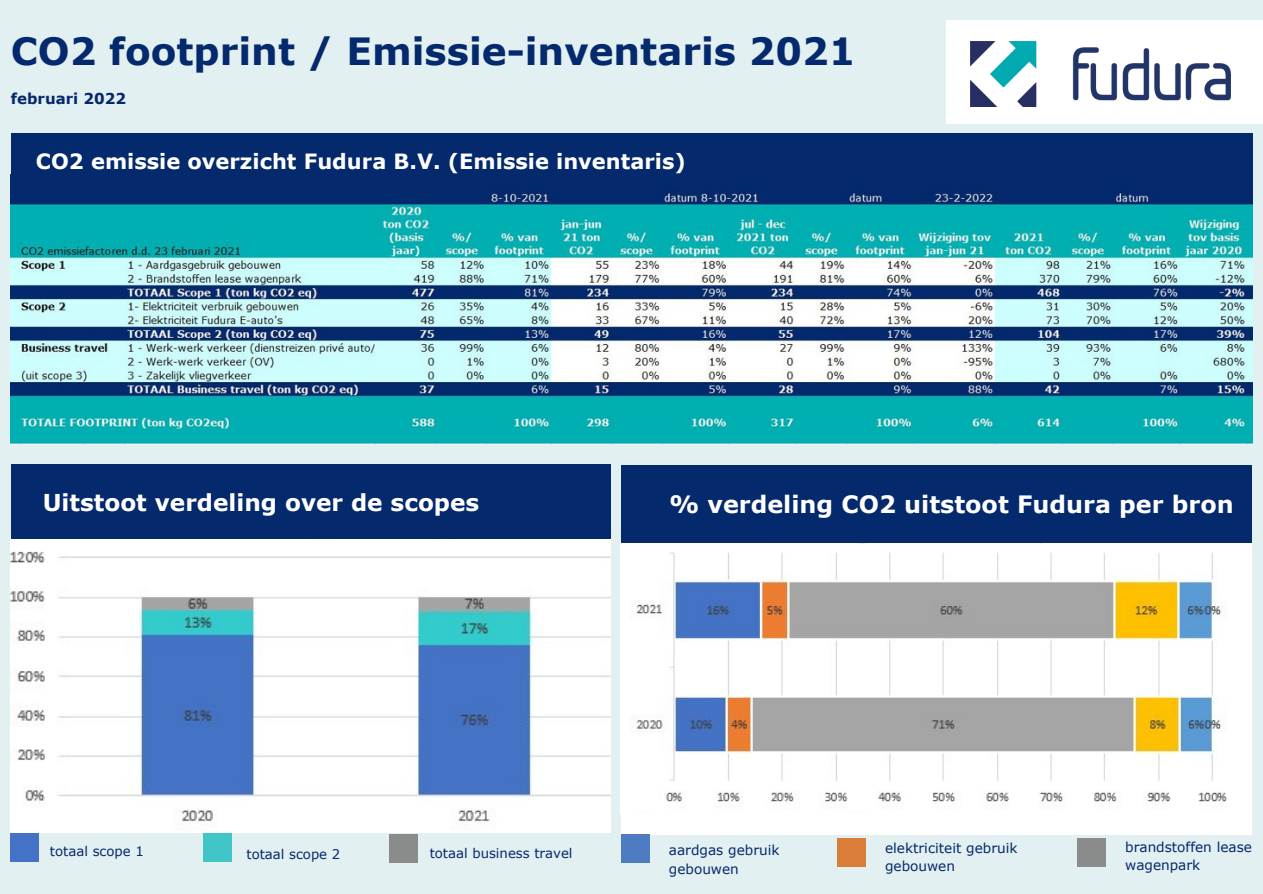
<style>
.page{position:relative;width:1263px;height:894px;background:#fff}
.page>*{position:absolute;margin:0;border:0;box-sizing:border-box;transform-origin:0 0}
.t1{font:700 37.5px "Verdana";color:#04296c}
.t2{font:700 23.85px "Verdana";color:#fff}
.t3{font:700 23.25px "Verdana";color:#fff}
.t4{font:700 21px "Verdana";color:#fff}
.t5{font:700 15px "Verdana";color:#04296c}
.t6{font:13.65px "Verdana";color:#04296c}
.t7{font:13.2px "Verdana";color:#04296c}
</style>
<div class="page">
<div style="left:0;top:0;width:1263px;height:893px;background:#e3f0f1"></div>
<div style="left:621px;top:783px;width:631px;height:51px;background:#fff"></div>
<div style="left:946px;top:20px;width:317px;height:104px;background:#fff"></div>
<img style="left:971px;top:41px;width:259px;height:65px">
<img style="left:11px;top:539px;width:599px;height:293px">
<div style="left:11px;top:464px;width:599px;height:75px;background:#04296c"></div>
<div style="left:11px;top:833px;width:28px;height:28px;background:#4472c6"></div>
<div style="left:204px;top:833px;width:28px;height:28px;background:#41c5c7"></div>
<div style="left:390px;top:834px;width:28px;height:28px;background:#898c8b"></div>
<img style="left:621px;top:542px;width:631px;height:269px">
<div style="left:621px;top:464px;width:631px;height:78px;background:#04296c"></div>
<div style="left:622px;top:834px;width:28px;height:28px;background:#4e7cc2"></div>
<div style="left:838px;top:837px;width:28px;height:29px;background:#d97d39"></div>
<div style="left:1078px;top:837px;width:28px;height:29px;background:#898c8b"></div>
<div style="left:11px;top:134px;width:1241px;height:72px;background:#04296c"></div>
<img style="left:11px;top:185px;width:1241px;height:259px">
<p class="t1" style="left:11px;top:27px;width:846px">CO2 footprint / Emissie-inventaris 2021</p>
<p class="t5" style="left:11px;top:88px;width:117px">februari 2022</p>
<p class="t4" style="left:36px;top:148px;width:651px">CO2 emissie overzicht Fudura B.V. (Emissie inventaris)</p>
<p class="t3" style="left:43px;top:487px;width:438px">Uitstoot verdeling over de scopes</p>
<p class="t2" style="left:669px;top:488px;width:566px">% verdeling CO2 uitstoot Fudura per bron</p>
<p class="t7" style="left:50px;top:842px;width:95px">totaal scope 1</p>
<p class="t7" style="left:246px;top:845px;width:95px">totaal scope 2</p>
<p class="t7" style="left:430px;top:844px;width:144px">totaal business travel</p>
<p class="t6" style="left:669px;top:841px;width:112px">aardgas gebruik</p>
<p class="t6" style="left:669px;top:859px;width:71px">gebouwen</p>
<p class="t6" style="left:885px;top:838px;width:134px">elektriciteit gebruik</p>
<p class="t6" style="left:885px;top:857px;width:71px">gebouwen</p>
<p class="t6" style="left:1125px;top:837px;width:128px">brandstoffen lease</p>
<p class="t6" style="left:1125px;top:855px;width:77px">wagenpark</p>
</div>
